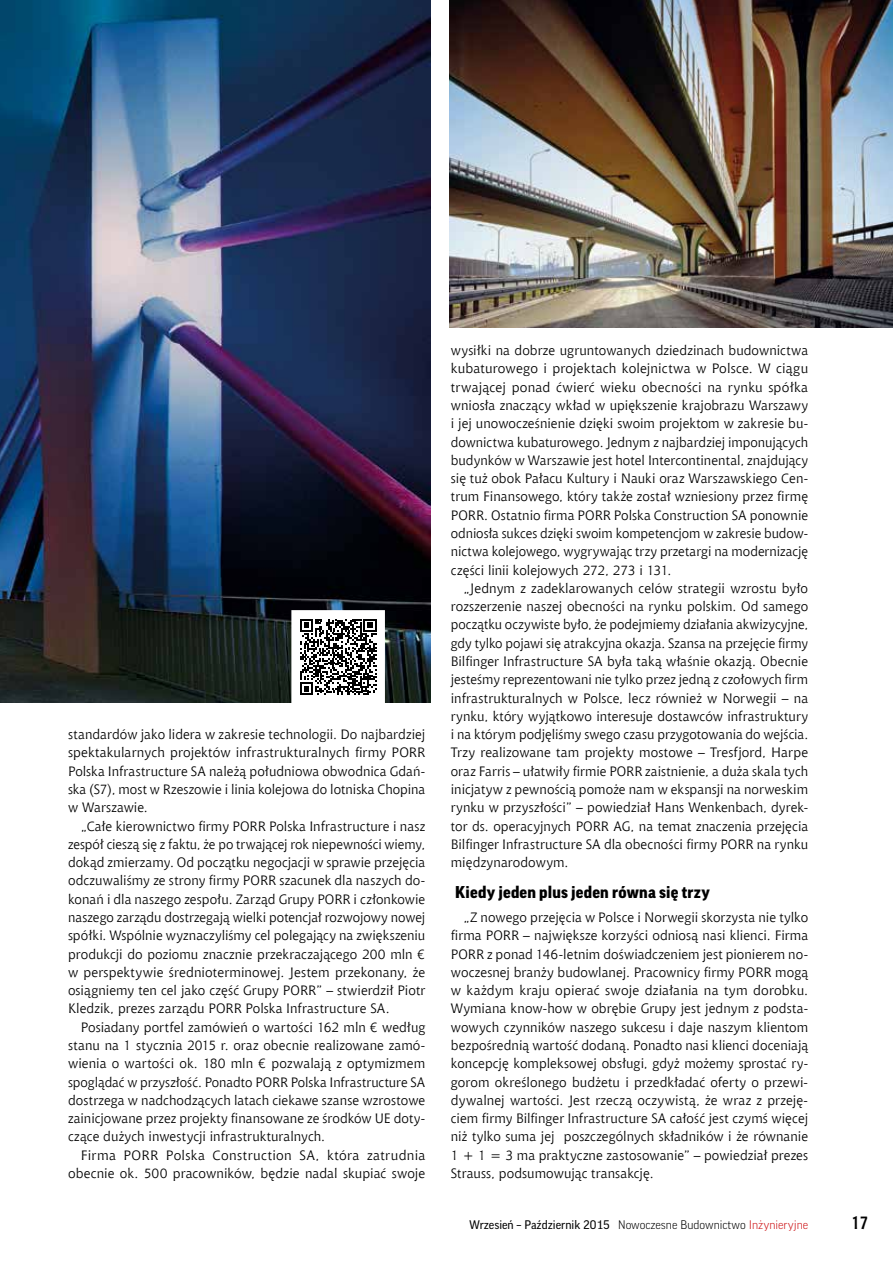
<style>
.page{position:relative;width:893px;height:1263px;background:#fff}
.page>*{position:absolute;margin:0;border:0;box-sizing:border-box;transform-origin:0 0}
.t1{font:700 18px "Aerton Cnd EFN";color:#000}
.t2{font:900 16.5px "Good Pro";letter-spacing:.01em;color:#000}
.t3{font:13.5px/18.3px "Chianti EU";letter-spacing:.005em;color:#000;text-align:justify}
.t4{font:12px "Good Pro";color:#000}
.s1{font-weight:300}
.s2{font-weight:300;color:#cd1316}
</style>
<div class="page">
<img style="left:0;top:0;width:430px;height:702px">
<img style="left:449px;top:0;width:444px;height:327px">
<svg style="left:288px;top:607px;width:100px;height:96px"></svg>
<p class="t3" style="left:68px;top:725px;width:359px">standardów jako lidera w zakresie technologii. Do najbardziej spektakularnych projektów infrastrukturalnych firmy PORR Polska Infrastructure SA należą południowa obwodnica Gdań&shy;ska (S7), most w Rzeszowie i linia kolejowa do lotniska Chopina w Warszawie.</p>
<p class="t3" style="left:68px;top:816px;width:359px;text-indent:13px">„Całe kierownictwo firmy PORR Polska Infrastructure i nasz zespół cieszą się z faktu, że po trwającej rok niepewności wiemy, dokąd zmierzamy. Od początku negocjacji w sprawie przejęcia odczuwaliśmy ze strony firmy PORR szacunek dla naszych do&shy;konań i dla naszego zespołu. Zarząd Grupy PORR i członkowie naszego zarządu dostrzegają wielki potencjał rozwojowy nowej spółki. Wspólnie wyznaczyliśmy cel polegający na zwiększeniu produkcji do poziomu znacznie przekraczającego 200 mln € w perspektywie średnioterminowej. Jestem przekonany, że osiągniemy ten cel jako część Grupy PORR” – stwierdził Piotr Kledzik, prezes zarządu PORR Polska Infrastructure SA.</p>
<p class="t3" style="left:68px;top:1018px;width:359px;text-indent:13px">Posiadany portfel zamówień o wartości 162 mln € według stanu na 1 stycznia 2015 r. oraz obecnie realizowane zamó&shy;wienia o wartości ok. 180 mln € pozwalają z optymizmem spoglądać w przyszłość. Ponadto PORR Polska Infrastructure SA dostrzega w nadchodzących latach ciekawe szanse wzrostowe zainicjowane przez projekty finansowane ze środków UE doty&shy;czące dużych inwestycji infrastrukturalnych.</p>
<p class="t3" style="left:68px;top:1146px;width:359px;text-align:right">Firma PORR Polska Construction SA, która zatrudnia obecnie ok. 500 pracowników, będzie nadal skupiać swoje</p>
<p class="t3" style="left:451px;top:341px;width:359px">wysiłki na dobrze ugruntowanych dziedzinach budownictwa kubaturowego i projektach kolejnictwa w Polsce. W ciągu trwającej ponad ćwierć wieku obecności na rynku spółka wniosła znaczący wkład w upiększenie krajobrazu Warszawy i jej unowocześnienie dzięki swoim projektom w zakresie bu&shy;downictwa kubaturowego. Jednym z najbardziej imponujących budynków w Warszawie jest hotel Intercontinental, znajdujący się tuż obok Pałacu Kultury i Nauki oraz Warszawskiego Cen&shy;trum Finansowego, który także został wzniesiony przez firmę PORR. Ostatnio firma PORR Polska Construction SA ponownie odniosła sukces dzięki swoim kompetencjom w zakresie budow&shy;nictwa kolejowego, wygrywając trzy przetargi na modernizację części linii kolejowych 272, 273 i 131.</p>
<p class="t3" style="left:451px;top:579px;width:359px;text-indent:13px">„Jednym z zadeklarowanych celów strategii wzrostu było rozszerzenie naszej obecności na rynku polskim. Od samego początku oczywiste było, że podejmiemy działania akwizycyjne, gdy tylko pojawi się atrakcyjna okazja. Szansa na przejęcie firmy Bilfinger Infrastructure SA była taką właśnie okazją. Obecnie jesteśmy reprezentowani nie tylko przez jedną z czołowych firm infrastrukturalnych w Polsce, lecz również w Norwegii – na rynku, który wyjątkowo interesuje dostawców infrastruktury i na którym podjęliśmy swego czasu przygotowania do wejścia.<br>Trzy realizowane tam projekty mostowe – Tresfjord, Harpe oraz Farris – ułatwiły firmie PORR zaistnienie, a duża skala tych inicjatyw z pewnością pomoże nam w ekspansji na norweskim rynku w przyszłości” – powiedział Hans Wenkenbach, dyrek&shy;tor ds. operacyjnych PORR AG, na temat znaczenia przejęcia Bilfinger Infrastructure SA dla obecności firmy PORR na rynku międzynarodowym.</p>
<p class="t2" style="left:455px;top:883px;width:256px">Kiedy jeden plus jeden równa się trzy</p>
<p class="t3" style="left:451px;top:908px;width:359px;text-indent:13px">„Z nowego przejęcia w Polsce i Norwegii skorzysta nie tylko firma PORR – największe korzyści odniosą nasi klienci. Firma PORR z ponad 146-letnim doświadczeniem jest pionierem no&shy;woczesnej branży budowlanej. Pracownicy firmy PORR mogą w każdym kraju opierać swoje działania na tym dorobku.<br>Wymiana know-how w obrębie Grupy jest jednym z podsta&shy;wowych czynników naszego sukcesu i daje naszym klientom bezpośrednią wartość dodaną. Ponadto nasi klienci doceniają koncepcję kompleksowej obsługi, gdyż możemy sprostać ry&shy;gorom określonego budżetu i przedkładać oferty o przewi&shy;dywalnej wartości. Jest rzeczą oczywistą, że wraz z przeję&shy;ciem firmy Bilfinger Infrastructure SA całość jest czymś więcej niż tylko suma jej poszczególnych składników i że równanie 1 + 1 = 3 ma praktyczne zastosowanie” – powiedział prezes Strauss, podsumowując transakcję.</p>
<p class="t4" style="left:469px;top:1218px;width:341px">Wrzesień – Październik 2015 <span class="s1">Nowoczesne Budownictwo</span> <span class="s2">Inżynieryjne</span></p>
<h1 class="t1" style="left:851px;top:1212px;width:18px">17</h1>
</div>
